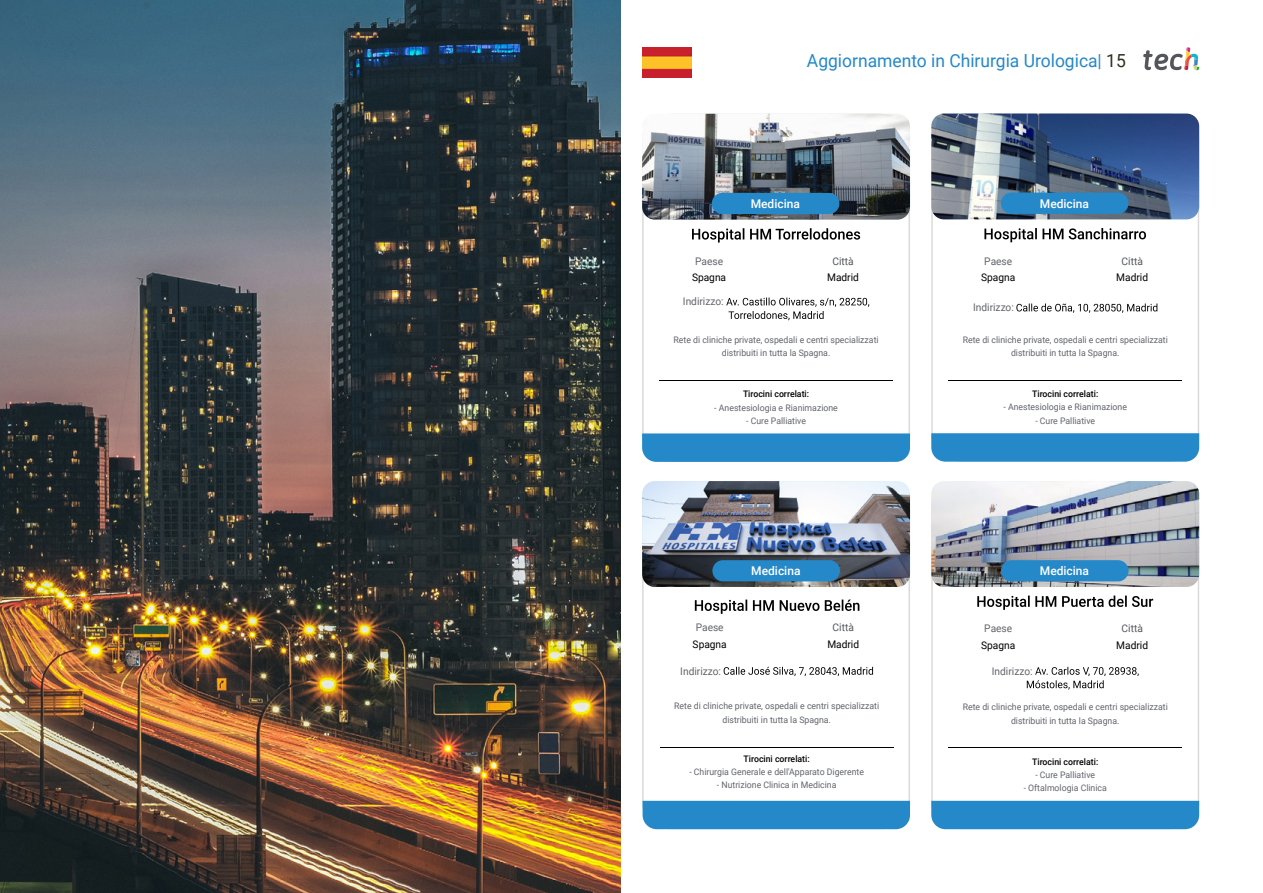
<style>
.page{position:relative;width:1263px;height:893px;background:#fff}
.page>*{position:absolute;margin:0;border:0;box-sizing:border-box;transform-origin:0 0}
.t1{font:18px "Roboto";color:#2488c9}
.t2{font:500 12px "Roboto";color:#fff}
.t3{font:10.5px "Roboto";color:#61646a}
.t4{font:10.5px "Roboto";color:#000}
.t5{font:10.5px "Roboto";color:#52555b}
.t6{font:9px/13.5px "Roboto";color:#61646a;text-align:center}
.t7{font:500 9px "Roboto";color:#000}
.s1{color:#312e20}
</style>
<div class="page">
<svg style="left:1143px;top:47px;width:56px;height:24px"></svg>
<img style="left:0;top:0;width:621px;height:893px">
<img style="left:642px;top:48px;width:49px;height:30px">
<svg style="left:642px;top:113px;width:269px;height:325px"></svg>
<img style="left:642px;top:114px;width:268px;height:106px">
<div style="left:712px;top:193px;width:127px;height:21px;background:#2488c9;border-radius:11px"></div>
<svg style="left:642px;top:433px;width:268px;height:29px;background:#2a8bca"></svg>
<hr style="left:659px;top:380px;width:234px;height:1px;background:#000">
<svg style="left:692px;top:228px;width:168px;height:15px"></svg>
<svg style="left:726px;top:297px;width:143px;height:23px"></svg>
<svg style="left:931px;top:113px;width:269px;height:337px"></svg>
<img style="left:931px;top:114px;width:268px;height:105px">
<div style="left:1001px;top:193px;width:127px;height:21px;background:#2488c9;border-radius:11px"></div>
<svg style="left:931px;top:433px;width:268px;height:29px;background:#2a8bca"></svg>
<hr style="left:948px;top:380px;width:234px;height:1px;background:#000">
<svg style="left:984px;top:228px;width:162px;height:14px"></svg>
<svg style="left:1016px;top:303px;width:141px;height:10px"></svg>
<svg style="left:642px;top:505px;width:269px;height:325px"></svg>
<img style="left:642px;top:481px;width:268px;height:106px">
<div style="left:712px;top:560px;width:128px;height:21px;background:#2488c9;border-radius:11px"></div>
<div style="left:643px;top:801px;width:267px;height:28px;background:#2488c9"></div>
<hr style="left:660px;top:747px;width:233px;height:1px;background:#000">
<svg style="left:695px;top:600px;width:164px;height:14px"></svg>
<svg style="left:724px;top:667px;width:149px;height:9px"></svg>
<svg style="left:931px;top:492px;width:269px;height:338px"></svg>
<img style="left:931px;top:481px;width:268px;height:106px">
<div style="left:1001px;top:560px;width:127px;height:21px;background:#2488c9;border-radius:11px"></div>
<div style="left:931px;top:801px;width:268px;height:28px;background:#2488c9"></div>
<hr style="left:948px;top:747px;width:234px;height:1px;background:#000">
<svg style="left:977px;top:596px;width:176px;height:14px"></svg>
<svg style="left:1027px;top:667px;width:112px;height:23px"></svg>
<h1 class="t1" style="left:807px;top:48px;width:320px">Aggiornamento in Chirurgia Urologica| <span class="s1">15</span></h1>
<h2 class="t2" style="left:751px;top:195px;width:51px">Medicina</h2>
<h2 class="t2" style="left:1040px;top:195px;width:51px">Medicina</h2>
<p class="t3" style="left:695px;top:254px;width:29px">Paese</p>
<p class="t4" style="left:692px;top:270px;width:36px">Spagna</p>
<p class="t5" style="left:832px;top:254px;width:23px">Città</p>
<p class="t4" style="left:827px;top:270px;width:33px">Madrid</p>
<p class="t3" style="left:984px;top:254px;width:29px">Paese</p>
<p class="t4" style="left:981px;top:270px;width:36px">Spagna</p>
<p class="t5" style="left:1121px;top:254px;width:23px">Città</p>
<p class="t4" style="left:1116px;top:270px;width:33px">Madrid</p>
<p class="t3" style="left:683px;top:294px;width:42px">Indirizzo:</p>
<p class="t6" style="left:673px;top:333px;width:207px">Rete di cliniche private, ospedali e centri specializzati distribuiti in tutta la Spagna.</p>
<p class="t7" style="left:743px;top:388px;width:68px">Tirocini correlati:</p>
<p class="t6" style="left:714px;top:400px;width:125px">- Anestesiologia e Rianimazione</p>
<p class="t6" style="left:746px;top:413px;width:61px">- Cure Palliative</p>
<p class="t3" style="left:973px;top:300px;width:42px">Indirizzo:</p>
<p class="t6" style="left:963px;top:332px;width:207px">Rete di cliniche private, ospedali e centri specializzati distribuiti in tutta la Spagna.</p>
<p class="t7" style="left:1032px;top:388px;width:68px">Tirocini correlati:</p>
<p class="t6" style="left:1003px;top:400px;width:125px">- Anestesiologia e Rianimazione</p>
<p class="t6" style="left:1035px;top:413px;width:61px">- Cure Palliative</p>
<h2 class="t2" style="left:751px;top:563px;width:51px">Medicina</h2>
<h2 class="t2" style="left:1040px;top:563px;width:51px">Medicina</h2>
<p class="t3" style="left:696px;top:620px;width:29px">Paese</p>
<p class="t4" style="left:693px;top:637px;width:36px">Spagna</p>
<p class="t5" style="left:833px;top:620px;width:23px">Città</p>
<p class="t4" style="left:827px;top:637px;width:33px">Madrid</p>
<p class="t3" style="left:984px;top:621px;width:29px">Paese</p>
<p class="t4" style="left:981px;top:638px;width:36px">Spagna</p>
<p class="t5" style="left:1121px;top:621px;width:23px">Città</p>
<p class="t4" style="left:1116px;top:638px;width:33px">Madrid</p>
<p class="t3" style="left:680px;top:664px;width:42px">Indirizzo:</p>
<p class="t6" style="left:674px;top:699px;width:207px">Rete di cliniche private, ospedali e centri specializzati distribuiti in tutta la Spagna.</p>
<p class="t7" style="left:744px;top:752px;width:68px">Tirocini correlati:</p>
<p class="t6" style="left:689px;top:764px;width:176px">- Chirurgia Generale e dell'Apparato Digerente</p>
<p class="t6" style="left:717px;top:778px;width:121px">- Nutrizione Clinica in Medicina</p>
<p class="t3" style="left:992px;top:664px;width:42px">Indirizzo:</p>
<p class="t6" style="left:963px;top:700px;width:207px">Rete di cliniche private, ospedali e centri specializzati distribuiti in tutta la Spagna.</p>
<p class="t7" style="left:1032px;top:755px;width:68px">Tirocini correlati:</p>
<p class="t6" style="left:1035px;top:768px;width:61px">- Cure Palliative</p>
<p class="t6" style="left:1024px;top:781px;width:85px">- Oftalmologia Clinica</p>
</div>
